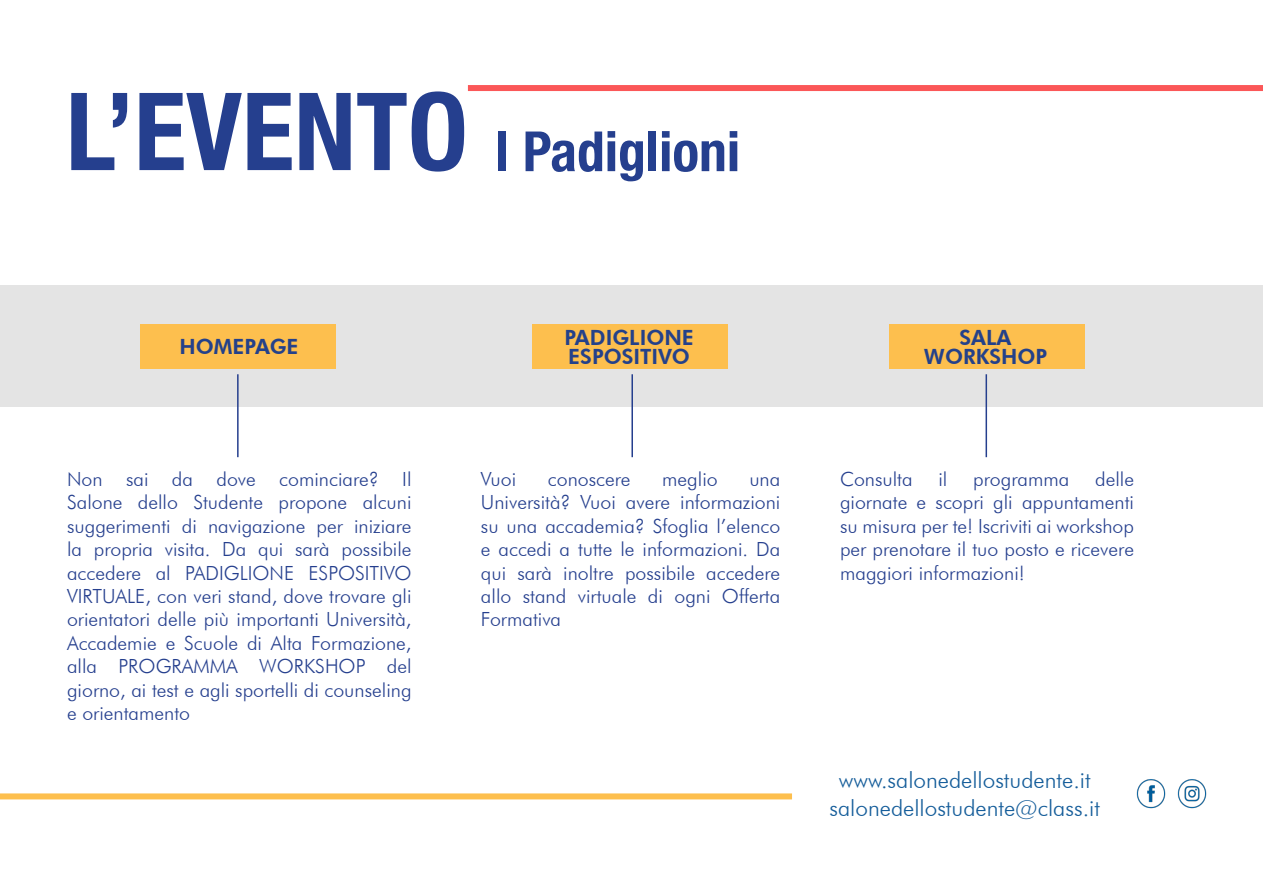
<style>
.page{position:relative;width:1263px;height:893px;background:#fff}
.page>*{position:absolute;margin:0;border:0;box-sizing:border-box;transform-origin:0 0}
.t1{font:700 condensed 108px "Helvetica Neue LT Std";color:#253f8e}
.t2{font:700 condensed 55.5px "Helvetica Neue LT Std";color:#253f8e}
.t3{font:300 22.5px/27px "Futura BT";color:#155d9a;text-align:center}
.t4{font:800 21px "Futura BT";color:#24418a}
.t5{font:300 19.5px/23.4px "Futura BT";color:#253f8e;text-align:justify}
</style>
<div class="page">
<img style="left:1136px;top:779px;width:30px;height:30px">
<img style="left:1177px;top:779px;width:30px;height:30px">
<div style="left:468px;top:85px;width:795px;height:6px;background:#fb5758"></div>
<div style="left:0;top:793px;width:792px;height:6px;background:#fdbf4e"></div>
<div style="left:0;top:285px;width:1263px;height:121px;background:#e4e4e4"></div>
<hr style="left:237px;top:374px;width:2px;height:83px;background:#253f8e">
<div style="left:140px;top:324px;width:196px;height:45px;background:#fdbf4e"></div>
<hr style="left:631px;top:374px;width:2px;height:83px;background:#253f8e">
<div style="left:532px;top:324px;width:196px;height:45px;background:#fdbf4e"></div>
<hr style="left:985px;top:374px;width:2px;height:83px;background:#253f8e">
<div style="left:889px;top:324px;width:195px;height:45px;background:#fdbf4e"></div>
<p class="t1" style="left:66px;top:66px;width:403px">L’EVENTO</p>
<p class="t2" style="left:495px;top:118px;width:246px">I Padiglioni</p>
<p class="t4" style="left:179px;top:334px;width:121px">HOMEPAGE</p>
<p class="t5" style="left:67px;top:467px;width:346px">Non sai da dove cominciare? Il Salone dello Studente propone alcuni suggerimenti di navigazione per iniziare la propria visita. Da qui sarà possibile accedere al PADIGLIONE ESPOSITIVO VIRTUALE, con veri stand, dove trovare gli orientatori delle più importanti Università, Accademie e Scuole di Alta Formazione, alla PROGRAMMA WORKSHOP del giorno, ai test e agli sportelli di counseling e orientamento</p>
<p class="t4" style="left:564px;top:325px;width:131px">PADIGLIONE</p>
<p class="t4" style="left:568px;top:344px;width:123px">ESPOSITIVO</p>
<p class="t5" style="left:481px;top:467px;width:37px">Vuoi</p>
<p class="t5" style="left:548px;top:467px;width:84px">conoscere</p>
<p class="t5" style="left:662px;top:467px;width:57px">meglio</p>
<p class="t5" style="left:481px;top:467px;width:301px;text-indent:268px">una Università? Vuoi avere informazioni su una accademia? Sfoglia l’elenco e accedi a tutte le informazioni. Da qui sarà inoltre possibile accedere allo stand virtuale di ogni Offerta Formativa</p>
<p class="t4" style="left:959px;top:325px;width:54px">SALA</p>
<p class="t4" style="left:924px;top:344px;width:125px">WORKSHOP</p>
<p class="t5" style="left:840px;top:467px;width:295px;text-indent:255px">delle giornate e scopri gli appuntamenti su misura per te! Iscriviti ai workshop per prenotare il tuo posto e ricevere maggiori informazioni!</p>
<p class="t5" style="left:840px;top:467px;width:74px">Consulta</p>
<p class="t5" style="left:938px;top:467px;width:10px">il</p>
<p class="t5" style="left:973px;top:467px;width:98px">programma</p>
<p class="t3" style="left:829px;top:767px;width:272px">www.salonedellostudente.it salonedellostudente@class.it</p>
</div>
